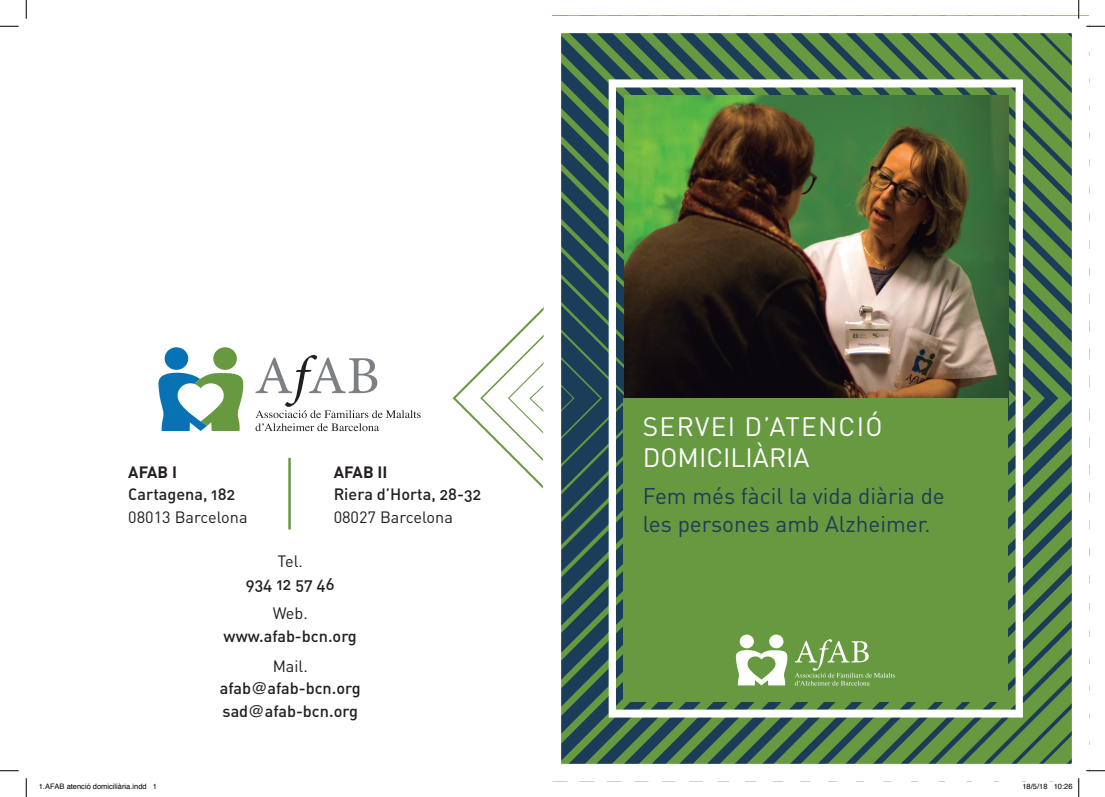
<style>
.page{position:relative;width:1105px;height:797px;background:#fff}
.page>*{position:absolute;margin:0;border:0;box-sizing:border-box;transform-origin:0 0}
.t1{font:26.25px "DIN";letter-spacing:.05em;color:#fff}
.t2{font:26.25px "DIN";color:#fff}
.t3{font:22.5px "DIN";color:#1c3d59}
.t4{font:16.25px "DIN Medium Alternate";color:#231f20}
.t5{font:16.25px "DIN";color:#231f20}
.t6{font:700 16.25px "DIN";color:#231f20}
.t7{font:7.5px "Helvetica";color:#000}
.s1{font-family:"Helvetica"}
</style>
<div class="page">
<svg style="left:452px;top:307px;width:92px;height:182px"></svg>
<svg style="left:563px;top:35px;width:460px;height:727px;background:#3c654f"></svg>
<svg style="left:609px;top:79px;width:414px;height:638px"></svg>
<img style="left:624px;top:95px;width:384px;height:303px">
<div style="left:623px;top:398px;width:385px;height:304px;background:#669940"></div>
<svg style="left:736px;top:650px;width:52px;height:35px"></svg>
<div style="left:740px;top:634px;width:14px;height:14px;background:#fff;border-radius:50%"></div>
<div style="left:769px;top:634px;width:14px;height:14px;background:#fff;border-radius:50%"></div>
<svg style="left:795px;top:639px;width:100px;height:46px"></svg>
<div style="left:544px;top:16px;width:545px;height:765px;border:18px solid #fff"></div>
<hr style="left:288px;top:458px;width:3px;height:71px;background:#669940">
<svg style="left:158px;top:372px;width:86px;height:59px"></svg>
<div style="left:165px;top:347px;width:23px;height:23px;background:#0773b5;border-radius:50%"></div>
<div style="left:213px;top:347px;width:24px;height:23px;background:#669940;border-radius:50%"></div>
<svg style="left:255px;top:355px;width:166px;height:76px"></svg>
<svg style="left:0;top:25px;width:19px;height:2px"></svg>
<svg style="left:0;top:770px;width:19px;height:1px"></svg>
<svg style="left:25px;top:0;width:2px;height:19px"></svg>
<svg style="left:25px;top:778px;width:2px;height:19px"></svg>
<svg style="left:1023px;top:0;width:82px;height:797px"></svg>
<p class="t6" style="left:128px;top:461px;width:50px">AFAB I</p>
<p class="t4" style="left:128px;top:484px;width:109px">Cartagena, 182</p>
<p class="t5" style="left:128px;top:506px;width:121px">08013 Barcelona</p>
<p class="t6" style="left:334px;top:461px;width:55px">AFAB II</p>
<p class="t4" style="left:334px;top:484px;width:149px">Riera d’Horta, 28-32</p>
<p class="t5" style="left:334px;top:506px;width:121px">08027 Barcelona</p>
<p class="t5" style="left:277px;top:551px;width:27px">Tel.</p>
<p class="t4" style="left:246px;top:573px;width:90px">934 12 57 46</p>
<p class="t5" style="left:273px;top:603px;width:37px">Web.</p>
<p class="t4" style="left:224px;top:625px;width:135px">www.afab-bcn.org</p>
<p class="t5" style="left:273px;top:655px;width:37px">Mail.</p>
<p class="t4" style="left:220px;top:678px;width:142px">afab<span class="s1">@</span>afab-bcn.org</p>
<p class="t4" style="left:223px;top:700px;width:137px">sad<span class="s1">@</span>afab-bcn.org</p>
<p class="t1" style="left:643px;top:410px;width:241px">SERVEI D’ATENCIÓ</p>
<p class="t2" style="left:643px;top:441px;width:168px">DOMICILIÀRIA</p>
<p class="t3" style="left:643px;top:482px;width:304px">Fem més fàcil la vida diària de</p>
<p class="t3" style="left:643px;top:509px;width:289px">les persones amb Alzheimer.</p>
<p class="t7" style="left:39px;top:781px;width:120px">1.AFAB atenció domiciliària.indd 1</p>
<p class="t7" style="left:1022px;top:781px;width:52px">18/5/18 10:26</p>
</div>
